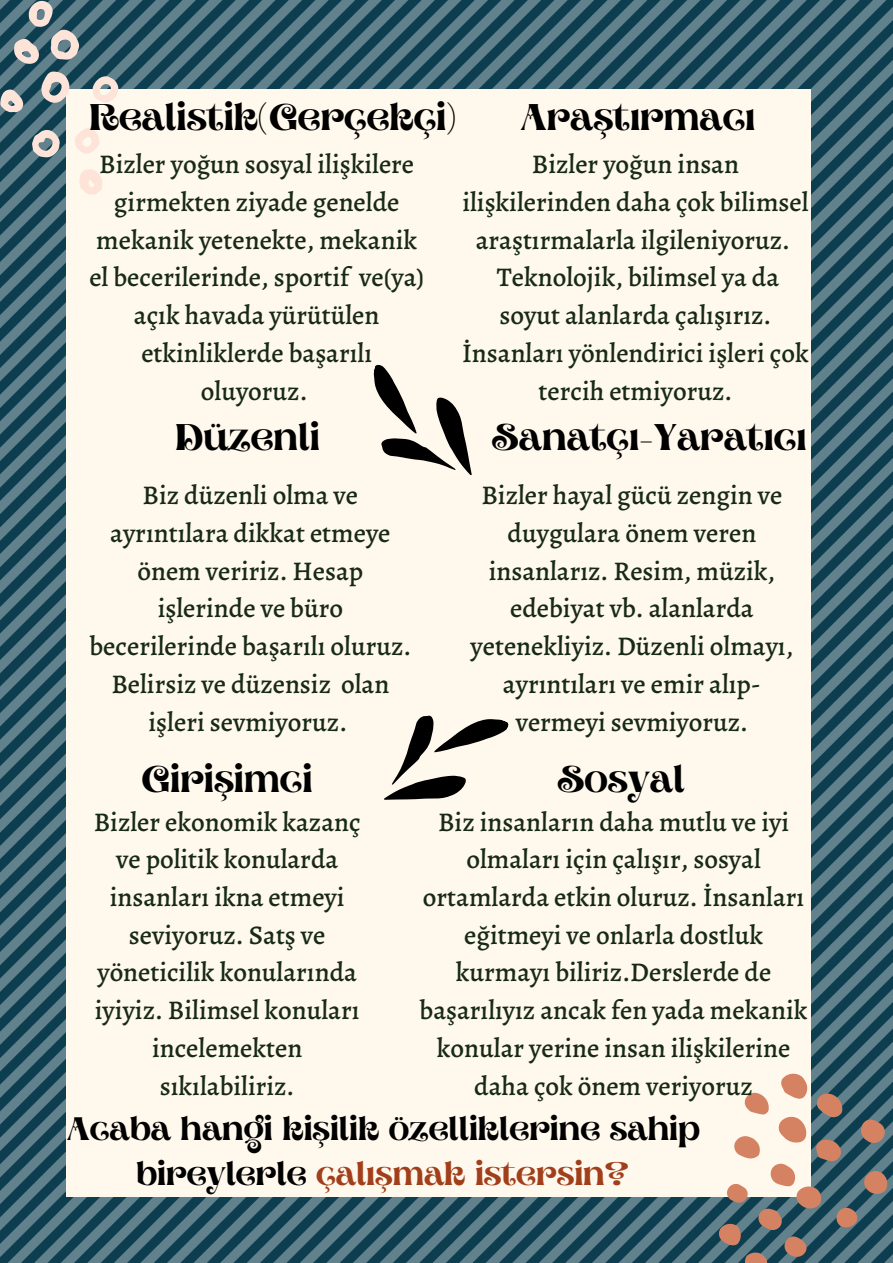
<style>
.page{position:relative;width:893px;height:1263px;background:#fff}
.page>*{position:absolute;margin:0;border:0;box-sizing:border-box;transform-origin:0 0}
.t1{font:600 37.05px "Aprila";color:#000}
.t2{font:600 32.4px/45.2px "Aprila";color:#000;text-align:center}
.t3{font:500 27px/37.7px "Alegreya";color:#182a17;text-align:center}
.s1{color:#a23f1b}
</style>
<div class="page">
<img style="left:0;top:0;width:893px;height:1263px">
<div style="left:67px;top:89px;width:744px;height:1107px;background:#fff9ed"></div>
<svg style="left:384px;top:715px;width:125px;height:85px"></svg>
<svg style="left:373px;top:365px;width:99px;height:111px"></svg>
<svg style="left:41px;top:71px;width:28px;height:32px"></svg>
<svg style="left:32px;top:130px;width:28px;height:27px"></svg>
<svg style="left:79px;top:169px;width:23px;height:26px"></svg>
<svg style="left:93px;top:76px;width:25px;height:27px"></svg>
<svg style="left:75px;top:128px;width:25px;height:26px"></svg>
<svg style="left:0;top:90px;width:23px;height:23px"></svg>
<svg style="left:14px;top:1px;width:65px;height:63px;background:#7c8e93"></svg>
<svg style="left:719px;top:1074px;width:168px;height:189px"></svg>
<p class="t1" style="left:89px;top:102px;width:370px">Realistik(Gerçekçi)</p>
<p class="t1" style="left:520px;top:102px;width:236px">Araştırmacı</p>
<p class="t3" style="left:89px;top:145px;width:336px">Bizler yoğun sosyal ilişkilere girmekten ziyade genelde mekanik yetenekte, mekanik el becerilerinde, sportif ve(ya) açık havada yürütülen etkinliklerde başarılı oluyoruz.</p>
<p class="t3" style="left:462px;top:145px;width:348px">Bizler yoğun insan ilişkilerinden daha çok bilimsel araştırmalarla ilgileniyoruz.<br>Teknolojik, bilimsel ya da soyut alanlarda çalışırız.<br>İnsanları yönlendirici işleri çok tercih etmiyoruz.</p>
<p class="t1" style="left:175px;top:423px;width:146px">Düzenli</p>
<p class="t3" style="left:89px;top:476px;width:323px">Biz düzenli olma ve ayrıntılara dikkat etmeye önem veririz. Hesap işlerinde ve büro becerilerinde başarılı oluruz.<br>Belirsiz ve düzensiz olan işleri sevmiyoruz.</p>
<p class="t1" style="left:492px;top:423px;width:316px">Sanatçı-Yaratıcı</p>
<p class="t3" style="left:470px;top:476px;width:324px">Bizler hayal gücü zengin ve duygulara önem veren insanlarız. Resim, müzik, edebiyat vb. alanlarda yetenekliyiz. Düzenli olmayı, ayrıntıları ve emir alıp&shy;vermeyi sevmiyoruz.</p>
<p class="t1" style="left:142px;top:764px;width:172px">Girişimci</p>
<p class="t1" style="left:557px;top:764px;width:129px">Sosyal</p>
<p class="t3" style="left:94px;top:803px;width:268px">Bizler ekonomik kazanç ve politik konularda insanları ikna etmeyi seviyoruz. Satş ve yöneticilik konularında iyiyiz. Bilimsel konuları incelemekten sıkılabiliriz.</p>
<p class="t3" style="left:419px;top:803px;width:389px">Biz insanların daha mutlu ve iyi olmaları için çalışır, sosyal ortamlarda etkin oluruz. İnsanları eğitmeyi ve onlarla dostluk kurmayı biliriz.Derslerde de başarılıyız ancak fen yada mekanik konular yerine insan ilişkilerine daha çok önem veriyoruz</p>
<p class="t2" style="left:67px;top:1109px;width:634px">Acaba hangi kişilik özelliklerine sahip bireylerle <span class="s1">çalışmak istersin?</span></p>
</div>
